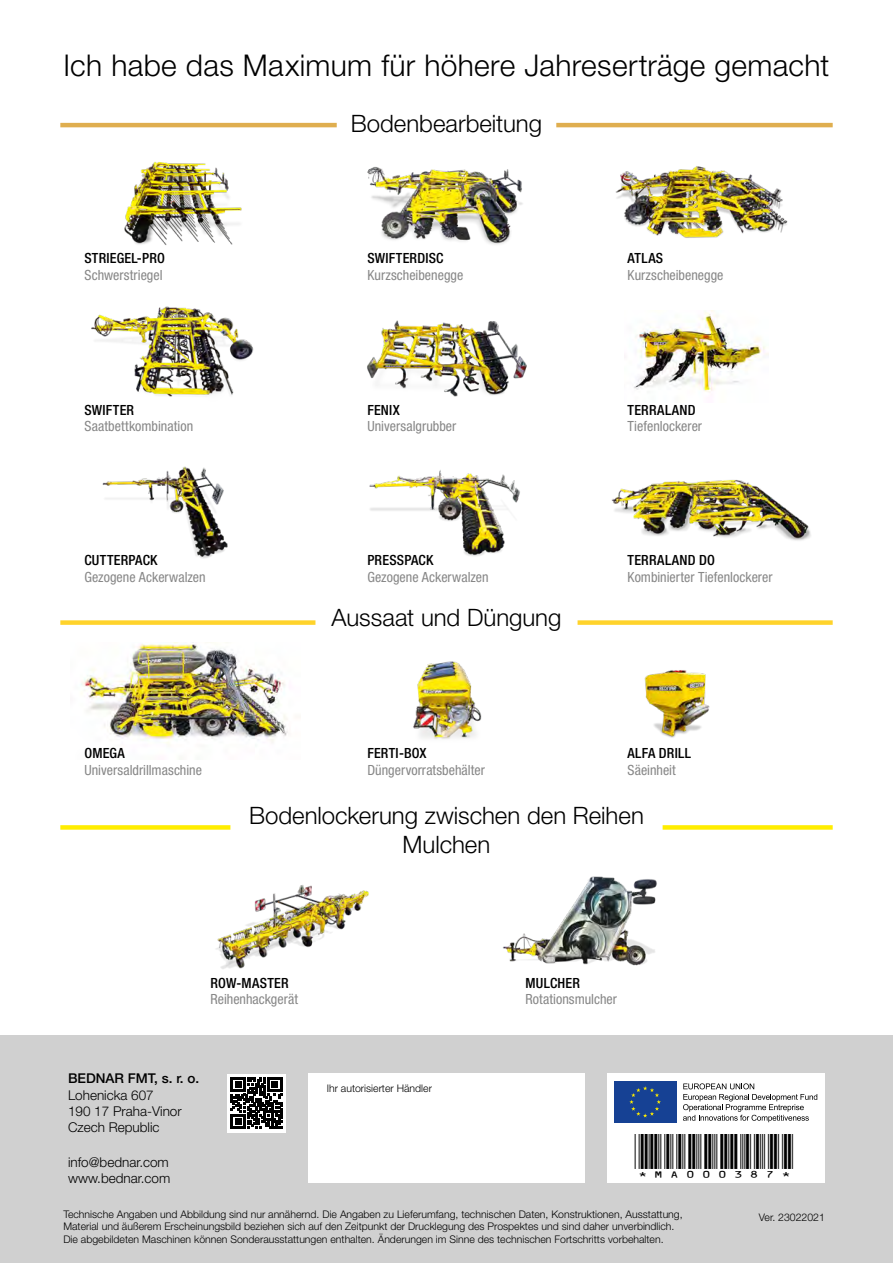
<style>
.page{position:relative;width:893px;height:1263px;background:#fff}
.page>*{position:absolute;margin:0;border:0;box-sizing:border-box;transform-origin:0 0}
.Kategorie_zpracování{font:300 30px "Helvetica Neue LT Pro";letter-spacing:.01em;color:#000}
.Stroje{font:300 24px/28.8px "Helvetica Neue LT Pro";color:#000;text-align:center}
.t1{font:16.35px "ID Automation HC39 M";color:#000}
.Stroje-2{font:condensed 14.1px "Helvetica Neue LT Pro";color:#878787}
.Stroje-3{font:500 condensed 14.1px "Helvetica Neue LT Pro";letter-spacing:.015em;color:#000}
.t2{font:300 13.5px "Helvetica Neue LT Pro";color:#000}
.t3{font:500 13.5px "Helvetica Neue LT Pro";color:#000}
.nazev_stroje{font:300 10.5px/12.6px "Helvetica Neue LT Pro";color:#000}
</style>
<div class="page">
<img style="left:611px;top:480px;width:200px;height:61px">
<img style="left:124px;top:161px;width:118px;height:84px">
<img style="left:91px;top:306px;width:163px;height:91px">
<img style="left:102px;top:466px;width:126px;height:93px">
<img style="left:369px;top:470px;width:151px;height:86px">
<img style="left:80px;top:643px;width:208px;height:102px">
<img style="left:367px;top:166px;width:156px;height:79px">
<img style="left:587px;top:127px;width:221px;height:111px">
<img style="left:367px;top:320px;width:160px;height:77px">
<img style="left:634px;top:310px;width:134px;height:82px">
<img style="left:216px;top:885px;width:153px;height:84px">
<img style="left:413px;top:661px;width:69px;height:78px">
<img style="left:644px;top:670px;width:66px;height:68px">
<img style="left:502px;top:876px;width:155px;height:90px">
<div style="left:0;top:1035px;width:893px;height:228px;background:#d0d0d0"></div>
<div style="left:227px;top:1074px;width:59px;height:58px;background:linear-gradient(to right,#fff,#fff)"></div>
<svg style="left:231px;top:1077px;width:51px;height:52px;background:#444"></svg>
<div style="left:308px;top:1074px;width:277px;height:109px;background:#fff"></div>
<div style="left:607px;top:1074px;width:217px;height:109px;background:#fff"></div>
<hr style="left:60px;top:123px;width:277px;height:4px;background:#dfae4f">
<div style="left:60px;top:620px;width:255px;height:5px;background:#ffd32b"></div>
<div style="left:60px;top:825px;width:170px;height:5px;background:#ffed00"></div>
<hr style="left:556px;top:123px;width:277px;height:4px;background:#dfae4f">
<div style="left:578px;top:620px;width:255px;height:5px;background:#ffd32b"></div>
<div style="left:663px;top:825px;width:170px;height:5px;background:#ffed00"></div>
<div style="left:614px;top:1081px;width:62px;height:42px;background:#164194"></div>
<svg style="left:629px;top:1086px;width:32px;height:31px"></svg>
<svg style="left:683px;top:1083px;width:134px;height:39px"></svg>
<p class="Kategorie_zpracování" style="left:63px;top:47px;width:767px">Ich habe das Maximum für höhere Jahreserträge gemacht</p>
<p class="Stroje" style="left:351px;top:109px;width:193px">Bodenbearbeitung</p>
<p class="Stroje-3" style="left:84px;top:250px;width:82px">STRIEGEL‑PRO</p>
<p class="Stroje-3" style="left:367px;top:250px;width:78px">SWIFTERDISC</p>
<p class="Stroje-3" style="left:627px;top:250px;width:37px">ATLAS</p>
<p class="Stroje-2" style="left:84px;top:267px;width:80px">Schwerstriegel</p>
<p class="Stroje-2" style="left:367px;top:267px;width:97px">Kurzscheibenegge</p>
<p class="Stroje-2" style="left:627px;top:267px;width:97px">Kurzscheibenegge</p>
<p class="Stroje-3" style="left:84px;top:402px;width:51px">SWIFTER</p>
<p class="Stroje-3" style="left:367px;top:402px;width:34px">FENIX</p>
<p class="Stroje-3" style="left:627px;top:402px;width:70px">TERRALAND</p>
<p class="Stroje-2" style="left:84px;top:418px;width:110px">Saatbettkombination</p>
<p class="Stroje-2" style="left:367px;top:418px;width:90px">Universalgrubber</p>
<p class="Stroje-2" style="left:627px;top:418px;width:76px">Tiefenlockerer</p>
<p class="Stroje-3" style="left:84px;top:552px;width:75px">CUTTERPACK</p>
<p class="Stroje-3" style="left:367px;top:552px;width:68px">PRESSPACK</p>
<p class="Stroje-3" style="left:627px;top:552px;width:89px">TERRALAND DO</p>
<p class="Stroje-2" style="left:84px;top:568px;width:123px">Gezogene Ackerwalzen</p>
<p class="Stroje-2" style="left:367px;top:568px;width:123px">Gezogene Ackerwalzen</p>
<p class="Stroje-2" style="left:627px;top:568px;width:147px">Kombinierter Tiefenlockerer</p>
<p class="Stroje-3" style="left:84px;top:745px;width:42px">OMEGA</p>
<p class="Stroje-2" style="left:84px;top:761px;width:119px">Universaldrillmaschine</p>
<p class="Stroje" style="left:332px;top:602px;width:231px">Aussaat und Düngung</p>
<p class="Stroje-3" style="left:367px;top:745px;width:61px">FERTI‑BOX</p>
<p class="Stroje-3" style="left:627px;top:745px;width:65px">ALFA DRILL</p>
<p class="Stroje-2" style="left:367px;top:761px;width:119px">Düngervorratsbehälter</p>
<p class="Stroje-2" style="left:627px;top:761px;width:50px">Säeinheit</p>
<p class="Stroje" style="left:249px;top:800px;width:396px">Bodenlockerung zwischen den Reihen<br>Mulchen</p>
<p class="Stroje-3" style="left:210px;top:974px;width:80px">ROW‑MASTER</p>
<p class="Stroje-2" style="left:210px;top:991px;width:89px">Reihenhackgerät</p>
<p class="t3" style="left:68px;top:1070px;width:133px">BEDNAR FMT, s. r. o.</p>
<p class="t2" style="left:68px;top:1086px;width:87px">Lohenicka 607</p>
<p class="t2" style="left:68px;top:1103px;width:115px">190 17 Praha-‑Vinor</p>
<p class="t2" style="left:68px;top:1119px;width:93px">Czech Republic</p>
<p class="t2" style="left:68px;top:1154px;width:102px">info@bednar.com</p>
<p class="t2" style="left:68px;top:1170px;width:104px">www.bednar.com</p>
<p class="nazev_stroje" style="left:327px;top:1082px;width:107px">Ihr autorisierter Händler</p>
<p class="Stroje-3" style="left:525px;top:974px;width:56px">MULCHER</p>
<p class="Stroje-2" style="left:525px;top:991px;width:93px">Rotationsmulcher</p>
<p class="t1" style="left:635px;top:1154px;width:161px">*MA000387*</p>
<p class="nazev_stroje" style="left:63px;top:1207px;width:621px">Technische Angaben und Abbildung sind nur annähernd. Die Angaben zu Lieferumfang, technischen Daten, Konstruktionen, Ausstattung,<br>Material und äußerem Erscheinungsbild beziehen sich auf den Zeitpunkt der Drucklegung des Prospektes und sind daher unverbindlich.<br>Die abgebildeten Maschinen können Sonderausstattungen enthalten. Änderungen im Sinne des technischen Fortschritts vorbehalten.</p>
<p class="nazev_stroje" style="left:759px;top:1210px;width:67px">Ver. 23022021</p>
</div>
